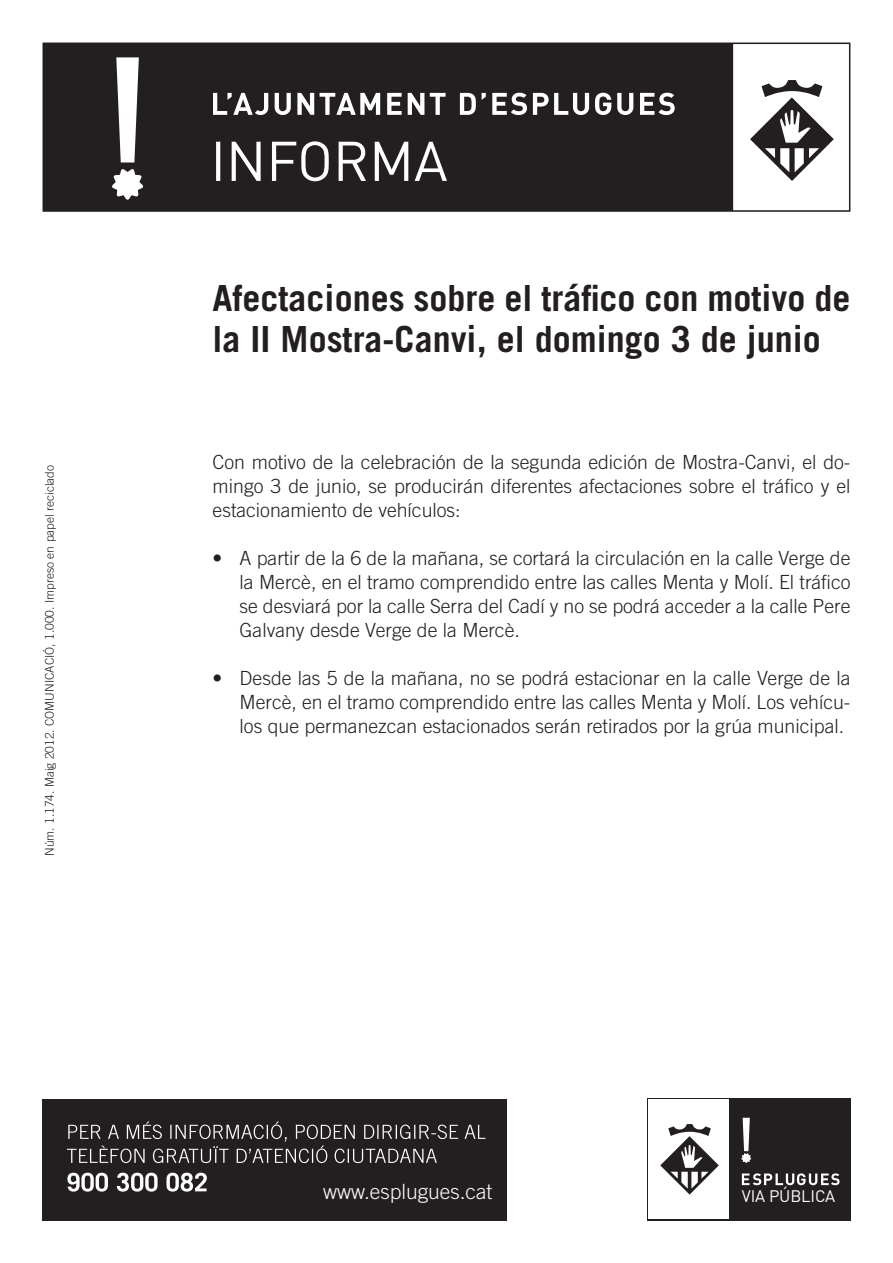
<style>
.page{position:relative;width:893px;height:1263px;background:#fff}
.page>*{position:absolute;margin:0;border:0;box-sizing:border-box;transform-origin:0 0}
.t1{font:700 36px/40.5px "Trade Gothic LT Com";color:#231f20}
.t2{font:300 21px "Trade Gothic LT Com";color:#fafafa}
.t3{font:300 19.5px/24px "Trade Gothic LT Com";color:#231f20;text-align:justify}
.t4{font:16.5px "DIN";letter-spacing:-.01em;color:#fff}
.t5{font:300 12px "Trade Gothic LT Com";color:#231f20}
</style>
<div class="page">
<svg style="left:43px;top:43px;width:807px;height:169px;background:#433f40"></svg>
<svg style="left:216px;top:141px;width:231px;height:40px"></svg>
<svg style="left:213px;top:93px;width:462px;height:22px"></svg>
<svg style="left:112px;top:57px;width:32px;height:143px"></svg>
<div style="left:43px;top:1098px;width:464px;height:122px;background:#231f20"></div>
<svg style="left:67px;top:1173px;width:140px;height:18px"></svg>
<svg style="left:67px;top:1121px;width:418px;height:42px"></svg>
<div style="left:647px;top:1098px;width:203px;height:122px;background:#231f20"></div>
<div style="left:648px;top:1100px;width:81px;height:119px;background:#fff"></div>
<svg style="left:660px;top:1124px;width:59px;height:70px"></svg>
<svg style="left:741px;top:1118px;width:10px;height:45px"></svg>
<svg style="left:742px;top:1173px;width:97px;height:12px"></svg>
<p class="t5" style="left:43px;top:856px;width:392px;rotate:-90deg">Núm. 1.174. Maig 2012. COMUNICACIÓ, 1.000. Impreso en papel reciclado</p>
<p class="t1" style="left:213px;top:278px;width:639px">Afectaciones sobre el tráfico con motivo de la II Mostra-Canvi, el domingo 3 de junio</p>
<p class="t3" style="left:213px;top:450px;width:639px">Con motivo de la celebración de la segunda edición de Mostra-Canvi, el do&shy;mingo 3 de junio, se producirán diferentes afectaciones sobre el tráfico y el estacionamiento de vehículos:</p>
<p class="t3" style="left:240px;top:546px;width:612px;text-indent:-27px">• A partir de la 6 de la mañana, se cortará la circulación en la calle Verge de la Mercè, en el tramo comprendido entre las calles Menta y Molí. El tráfico se desviará por la calle Serra del Cadí y no se podrá acceder a la calle Pere Galvany desde Verge de la Mercè.</p>
<p class="t3" style="left:240px;top:666px;width:612px;text-indent:-27px">• Desde las 5 de la mañana, no se podrá estacionar en la calle Verge de la Mercè, en el tramo comprendido entre las calles Menta y Molí. Los vehícu&shy;los que permanezcan estacionados serán retirados por la grúa municipal.</p>
<p class="t2" style="left:323px;top:1179px;width:171px">www.esplugues.cat</p>
<p class="t4" style="left:742px;top:1186px;width:95px">VIA PÚBLICA</p>
</div>
